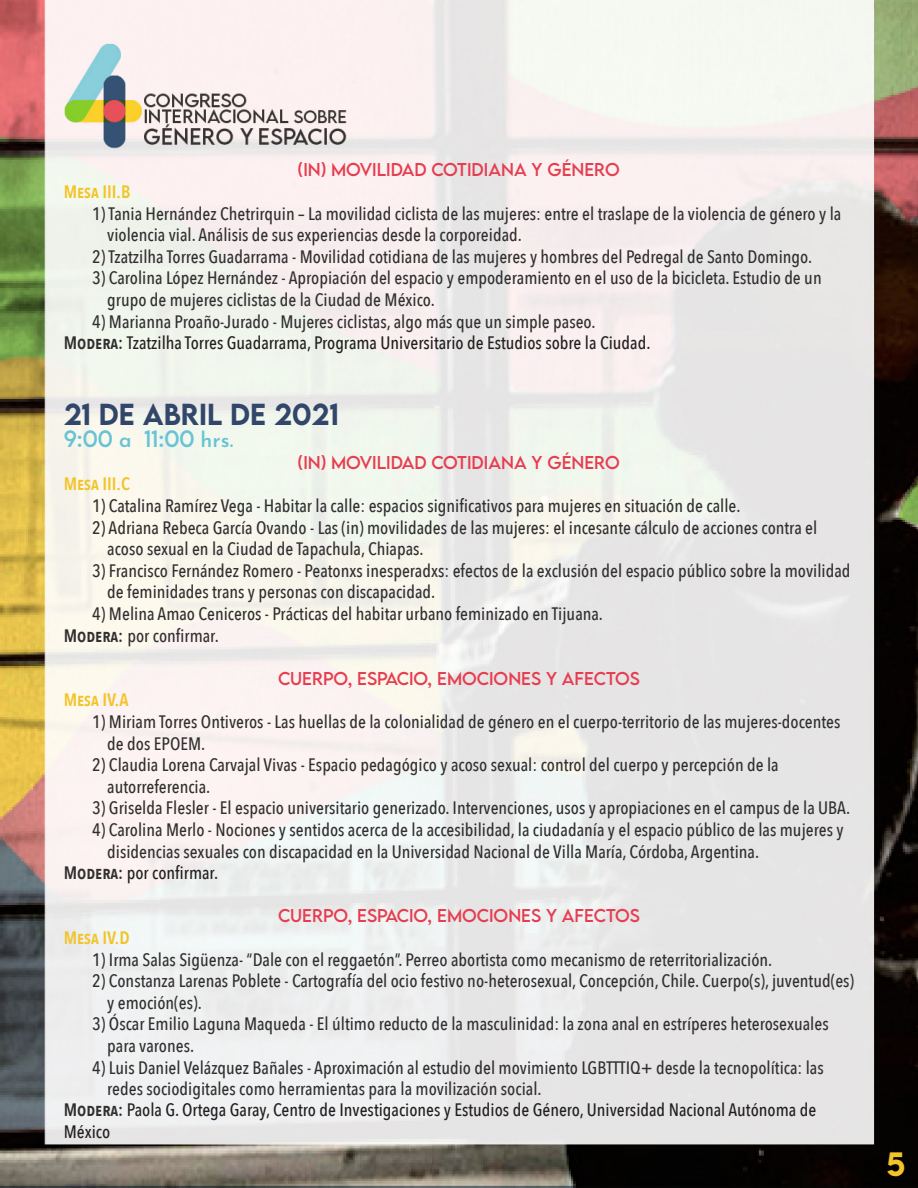
<style>
.page{position:relative;width:918px;height:1188px;background:#fff}
.page>*{position:absolute;margin:0;border:0;box-sizing:border-box;transform-origin:0 0}
.t1{font:500 30px "LEMONMILK";color:#f2c42a}
.t2{font:500 27px "LEMONMILK";color:#314669}
.t3{font:21px "LEMONMILK";color:#68c3d4}
.Mesas{font:500 18px/21.6px "Avenir Next Condensed";color:#312f30}
.t4{font:500 18px/21.6px "Avenir Next Condensed";color:#231f20}
.t5{font:600 18px "Avenir Next Condensed";color:#f2c42a}
.t6{font:16.5px "LEMONMILK";color:#e63d50}
.s1{font-weight:600;color:#312f30}
.s2{font-family:"Josefin Sans";font-weight:600}
.s3{font-weight:600}
</style>
<div class="page">
<img style="left:0;top:0;width:918px;height:1188px">
<p class="t6" style="left:298px;top:159px;width:324px">(IN) MOVILIDAD COTIDIANA Y GÉNERO</p>
<p class="t5" style="left:64px;top:176px;width:68px">Mesa III.B</p>
<p class="Mesas" style="left:107px;top:202px;width:736px;text-indent:-15px">1) Tania Hernández Chetrirquin – La movilidad ciclista de las mujeres: entre el traslape de la violencia de género y la violencia vial. Análisis de sus experiencias desde la corporeidad.</p>
<p class="Mesas" style="left:92px;top:246px;width:722px">2) Tzatzilha Torres Guadarrama - Movilidad cotidiana de las mujeres y hombres del Pedregal de Santo Domingo.</p>
<p class="Mesas" style="left:107px;top:267px;width:716px;text-indent:-15px">3) Carolina López Hernández - Apropiación del espacio y empoderamiento en el uso de la bicicleta. Estudio de un grupo de mujeres ciclistas de la Ciudad de México.</p>
<p class="Mesas" style="left:92px;top:310px;width:505px">4) Marianna Proaño-Jurado - Mujeres ciclistas, algo más que un simple paseo.</p>
<p class="t4" style="left:64px;top:332px;width:588px"><span class="s1">Modera:</span> Tzatzilha Torres Guadarrama, Programa Universitario de Estudios sobre la Ciudad.</p>
<p class="t2" style="left:64px;top:396px;width:277px">21 DE ABRIL DE 2021</p>
<p class="t3" style="left:64px;top:425px;width:171px">9:00 <span class="s2">a</span> 11:00 <span class="s2">hrs.</span></p>
<p class="t6" style="left:298px;top:452px;width:324px">(IN) MOVILIDAD COTIDIANA Y GÉNERO</p>
<p class="t5" style="left:64px;top:469px;width:68px">Mesa III.C</p>
<p class="Mesas" style="left:92px;top:495px;width:650px">1) Catalina Ramírez Vega - Habitar la calle: espacios significativos para mujeres en situación de calle.</p>
<p class="Mesas" style="left:107px;top:516px;width:712px;text-indent:-15px">2) Adriana Rebeca García Ovando - Las (in) movilidades de las mujeres: el incesante cálculo de acciones contra el acoso sexual en la Ciudad de Tapachula, Chiapas.</p>
<p class="Mesas" style="left:107px;top:560px;width:745px;text-indent:-15px">3) Francisco Fernández Romero - Peatonxs inesperadxs: efectos de la exclusión del espacio público sobre la movilidad de feminidades trans y personas con discapacidad.</p>
<p class="Mesas" style="left:92px;top:603px;width:512px">4) Melina Amao Ceniceros - Prácticas del habitar urbano feminizado en Tijuana.</p>
<p class="Mesas" style="left:64px;top:624px;width:157px"><span class="s3">Modera:</span> por confirmar.</p>
<p class="t6" style="left:278px;top:668px;width:363px">CUERPO, ESPACIO, EMOCIONES Y AFECTOS</p>
<p class="t5" style="left:64px;top:685px;width:66px">Mesa IV.A</p>
<p class="Mesas" style="left:107px;top:711px;width:735px;text-indent:-15px">1) Miriam Torres Ontiveros - Las huellas de la colonialidad de género en el cuerpo-territorio de las mujeres-docentes de dos EPOEM.</p>
<p class="Mesas" style="left:107px;top:754px;width:673px;text-indent:-15px">2) Claudia Lorena Carvajal Vivas - Espacio pedagógico y acoso sexual: control del cuerpo y percepción de la autorreferencia.</p>
<p class="Mesas" style="left:92px;top:797px;width:759px">3) Griselda Flesler - El espacio universitario generizado. Intervenciones, usos y apropiaciones en el campus de la UBA.</p>
<p class="Mesas" style="left:107px;top:819px;width:738px;text-indent:-15px">4) Carolina Merlo - Nociones y sentidos acerca de la accesibilidad, la ciudadanía y el espacio público de las mujeres y disidencias sexuales con discapacidad en la Universidad Nacional de Villa María, Córdoba, Argentina.</p>
<p class="t4" style="left:64px;top:862px;width:156px"><span class="s1">Modera:</span> por confirmar.</p>
<p class="t6" style="left:278px;top:905px;width:363px">CUERPO, ESPACIO, EMOCIONES Y AFECTOS</p>
<p class="t5" style="left:64px;top:922px;width:67px">Mesa IV.D</p>
<p class="Mesas" style="left:92px;top:948px;width:682px">1) Irma Salas Sigüenza- “Dale con el reggaetón”. Perreo abortista como mecanismo de reterritorialización.</p>
<p class="Mesas" style="left:107px;top:970px;width:748px;text-indent:-15px">2) Constanza Larenas Poblete - Cartografía del ocio festivo no-heterosexual, Concepción, Chile. Cuerpo(s), juventud(es) y emoción(es).</p>
<p class="Mesas" style="left:107px;top:1013px;width:723px;text-indent:-15px">3) Óscar Emilio Laguna Maqueda - El último reducto de la masculinidad: la zona anal en estríperes heterosexuales para varones.</p>
<p class="Mesas" style="left:107px;top:1056px;width:718px;text-indent:-15px">4) Luis Daniel Velázquez Bañales - Aproximación al estudio del movimiento LGBTTTIQ+ desde la tecnopolítica: las redes sociodigitales como herramientas para la movilización social.</p>
<p class="t4" style="left:64px;top:1099px;width:754px"><span class="s1">Modera:</span> Paola G. Ortega Garay, Centro de Investigaciones y Estudios de Género, Universidad Nacional Autónoma de<br>México</p>
<h1 class="t1" style="left:886px;top:1145px;width:20px">5</h1>
</div>
